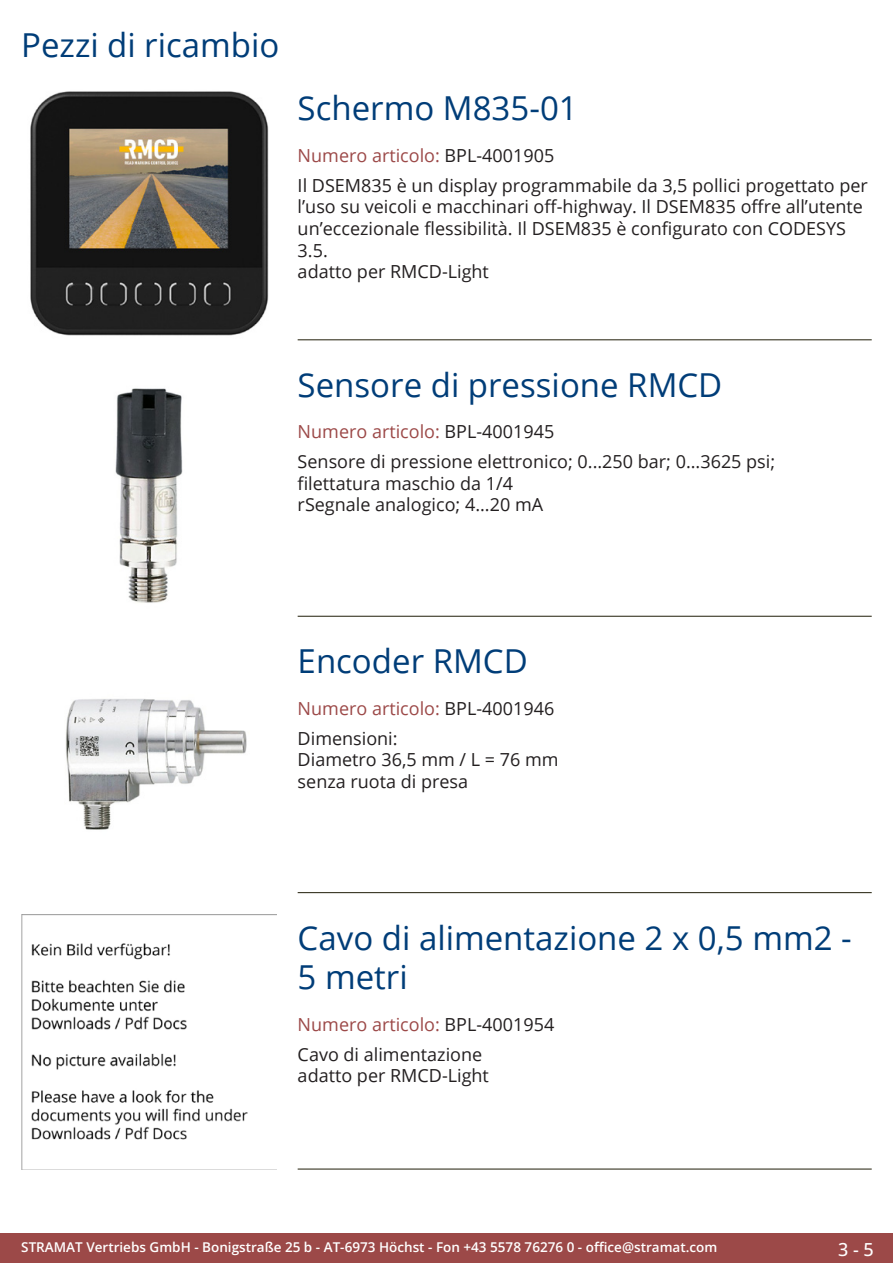
<style>
.page{position:relative;width:893px;height:1263px;background:#fff}
.page>*{position:absolute;margin:0;border:0;box-sizing:border-box;transform-origin:0 0}
.Produkttitel{font:33px/39.6px "Open Sans";color:#003d78}
.RastTitel{font:33px "Open Sans";color:#003d78}
.Beschreibung_Text{font:18px/21.6px "Open Sans";color:#231f20}
.TechDaten_Überschrif{font:18px "Open Sans";color:#9c4948}
.t1{font:500 18px "Open Sans";color:#fff}
.t2{font:600 13.5px "Open Sans";color:#fff}
.s1{color:#231f20}
</style>
<div class="page">
<div style="left:0;top:1233px;width:893px;height:30px;background:#9c4948"></div>
<hr style="left:298px;top:340px;width:574px;height:1px;background:#201d08">
<hr style="left:298px;top:616px;width:574px;height:1px;background:#201d08">
<hr style="left:298px;top:892px;width:574px;height:1px;background:#201d08">
<hr style="left:298px;top:1169px;width:574px;height:1px;background:#201d08">
<img style="left:30px;top:91px;width:239px;height:245px">
<img style="left:115px;top:388px;width:68px;height:215px">
<img style="left:65px;top:699px;width:182px;height:131px">
<img style="left:21px;top:914px;width:255px;height:255px">
<p class="RastTitel" style="left:21px;top:22px;width:260px">Pezzi di ricambio</p>
<p class="Produkttitel" style="left:298px;top:88px;width:282px">Schermo M835-01</p>
<p class="TechDaten_Überschrif" style="left:298px;top:143px;width:258px">Numero articolo: <span class="s1">BPL-4001905</span></p>
<p class="Beschreibung_Text" style="left:298px;top:174px;width:572px">Il DSEM835 è un display programmabile da 3,5 pollici progettato per l’uso su veicoli e macchinari off-highway. Il DSEM835 offre all’utente un’eccezionale flessibilità. Il DSEM835 è configurato con CODESYS 3.5.<br>adatto per RMCD-Light</p>
<p class="Produkttitel" style="left:298px;top:364px;width:426px">Sensore di pressione RMCD</p>
<p class="TechDaten_Überschrif" style="left:298px;top:420px;width:258px">Numero articolo: <span class="s1">BPL-4001945</span></p>
<p class="Beschreibung_Text" style="left:298px;top:450px;width:479px">Sensore di pressione elettronico; 0...250 bar; 0...3625 psi; filettatura maschio da 1/4<br>rSegnale analogico; 4...20 mA</p>
<p class="Produkttitel" style="left:298px;top:640px;width:232px">Encoder RMCD</p>
<p class="TechDaten_Überschrif" style="left:298px;top:696px;width:258px">Numero articolo: <span class="s1">BPL-4001946</span></p>
<p class="Beschreibung_Text" style="left:298px;top:727px;width:262px">Dimensioni:<br>Diametro 36,5 mm / L = 76 mm senza ruota di presa</p>
<p class="Produkttitel" style="left:298px;top:917px;width:556px">Cavo di alimentazione 2 x 0,5 mm2 -<br>5 metri</p>
<p class="TechDaten_Überschrif" style="left:298px;top:1012px;width:258px">Numero articolo: <span class="s1">BPL-4001954</span></p>
<p class="Beschreibung_Text" style="left:298px;top:1043px;width:193px">Cavo di alimentazione adatto per RMCD-Light</p>
<p class="t2" style="left:21px;top:1238px;width:698px">STRAMAT Vertriebs GmbH - Bonigstraße 25 b - AT-6973 Höchst - Fon +43 5578 76276 0 - office@stramat.com</p>
<p class="t1" style="left:838px;top:1237px;width:37px">3 - 5</p>
</div>
